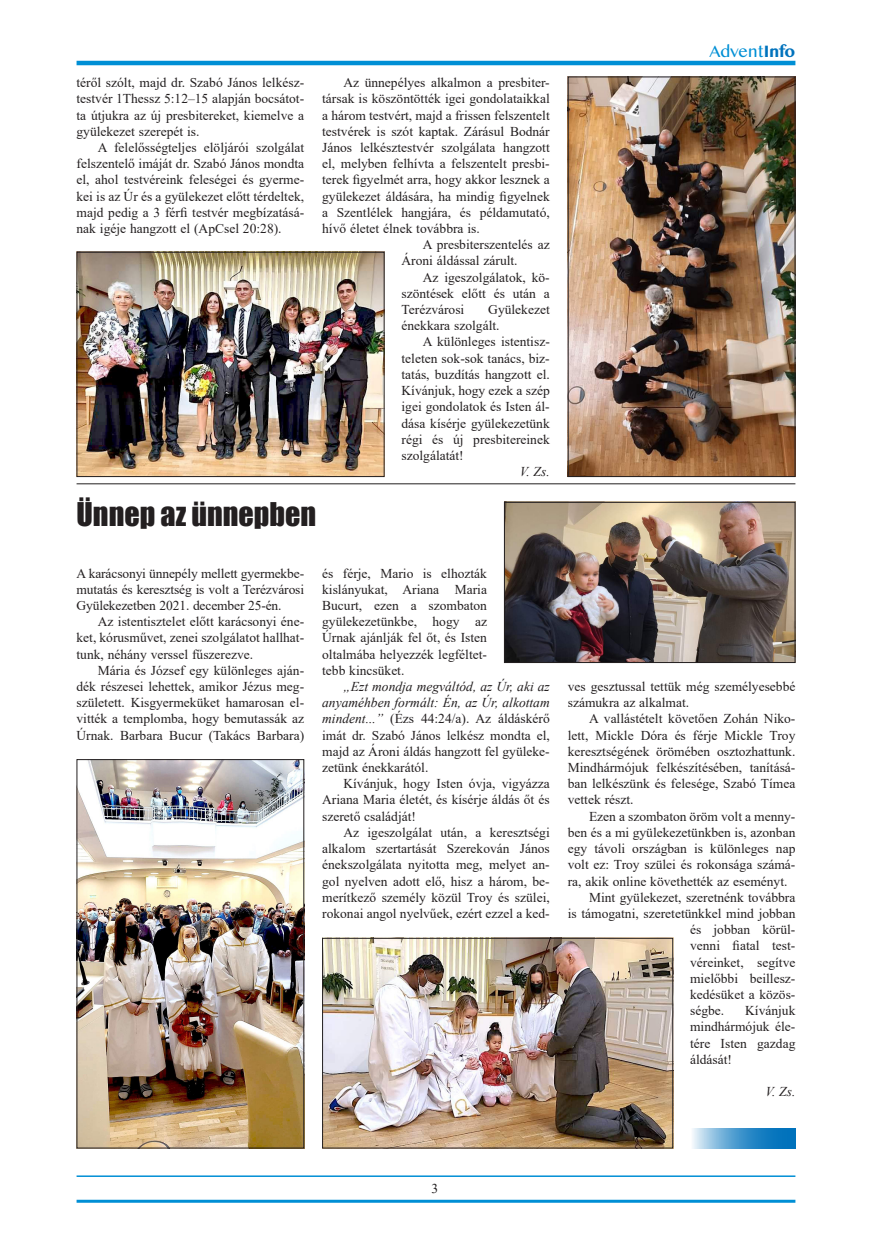
<style>
.page{position:relative;width:872px;height:1242px;background:#fff}
.page>*{position:absolute;margin:0;border:0;box-sizing:border-box;transform-origin:0 0}
.t1{font:30px "Impact";color:#231f20}
.t2{font:15px "Bangla MN";letter-spacing:-.03em;color:#008fd5}
.t3{font:13.5px/16.2px "Times New Roman";color:#231f20;text-align:justify}
.t4{font:italic 13.5px "Times New Roman";color:#231f20}
.s1{font-style:italic}
.s2{font-weight:700;color:#0072bc}
</style>
<div class="page">
<hr style="left:77px;top:61px;width:718px;height:4px;background:#008fd5">
<hr style="left:77px;top:1175px;width:718px;height:2px;background:#008fd5">
<hr style="left:77px;top:1199px;width:718px;height:3px;background:#008fd5">
<img style="left:570px;top:79px;width:223px;height:396px">
<div style="left:568px;top:77px;width:227px;height:400px;border:1px solid #231f20"></div>
<img style="left:79px;top:254px;width:303px;height:221px">
<div style="left:77px;top:252px;width:307px;height:225px;border:1px solid #231f20"></div>
<hr style="left:77px;top:483px;width:718px;height:1px;background:#231f20">
<img style="left:506px;top:504px;width:287px;height:157px">
<div style="left:504px;top:502px;width:291px;height:161px;border:1px solid #231f20"></div>
<img style="left:79px;top:761px;width:223px;height:385px">
<div style="left:77px;top:759px;width:227px;height:389px;border:1px solid #231f20"></div>
<img style="left:324px;top:940px;width:347px;height:206px">
<div style="left:322px;top:938px;width:351px;height:210px;border:1px solid #231f20"></div>
<svg style="left:692px;top:1128px;width:103px;height:20px;background:#4e9dd0"></svg>
<p class="t3" style="left:77px;top:74px;width:229px">téről szólt, majd dr. Szabó János lelkész&shy;testvér 1Thessz 5:12–15 alapján bocsátot&shy;ta útjukra az új presbitereket, kiemelve a gyülekezet szerepét is.</p>
<p class="t3" style="left:77px;top:139px;width:229px;text-indent:21px">A felelősségteljes elöljárói szolgálat felszentelő imáját dr. Szabó János mondta el, ahol testvéreink feleségei és gyerme&shy;kei is az Úr és a gyülekezet előtt térdeltek, majd pedig a 3 férfi testvér megbízatásá&shy;nak igéje hangzott el (ApCsel 20:28).</p>
<p class="t3" style="left:343px;top:74px;width:208px">Az ünnepélyes alkalmon a presbiter-</p>
<p class="t3" style="left:322px;top:90px;width:229px">társak is köszöntötték igei gondolataikkal</p>
<p class="t3" style="left:322px;top:107px;width:229px">a három testvért, majd a frissen felszentelt</p>
<p class="t3" style="left:322px;top:123px;width:229px">testvérek is szót kaptak. Zárásul Bodnár</p>
<p class="t3" style="left:322px;top:139px;width:229px">János lelkésztestvér szolgálata hangzott</p>
<p class="t3" style="left:322px;top:155px;width:229px">el, melyben felhívta a felszentelt presbi-</p>
<p class="t3" style="left:322px;top:171px;width:229px">terek figyelmét arra, hogy akkor lesznek a</p>
<p class="t3" style="left:322px;top:188px;width:229px">gyülekezet áldására, ha mindig figyelnek</p>
<p class="t3" style="left:322px;top:204px;width:229px">a Szentlélek hangjára, és példamutató,</p>
<p class="t3" style="left:322px;top:220px;width:159px">hívő életet élnek továbbra is.</p>
<p class="t3" style="left:423px;top:236px;width:128px">A presbiterszentelés az</p>
<p class="t3" style="left:401px;top:252px;width:118px">Ároni áldással zárult.</p>
<p class="t3" style="left:423px;top:269px;width:128px">Az igeszolgálatok, kö-</p>
<p class="t3" style="left:401px;top:285px;width:150px">szöntések előtt és után a</p>
<p class="t3" style="left:401px;top:301px;width:64px">Terézvárosi</p>
<p class="t3" style="left:401px;top:301px;width:150px;text-indent:87px">Gyülekezet énekkara szolgált.</p>
<p class="t3" style="left:401px;top:333px;width:150px;text-indent:21px">A különleges istentisz&shy;teleten sok-sok tanács, biz&shy;tatás, buzdítás hangzott el.<br>Kívánjuk, hogy ezek a szép igei gondolatok és Isten ál&shy;dása kísérje gyülekezetünk régi és új presbitereinek szolgálatát!</p>
<p class="t4" style="left:520px;top:462px;width:31px">V. Zs.</p>
<h1 class="t1" style="left:77px;top:490px;width:241px">Ünnep az ünnepben</h1>
<p class="t3" style="left:77px;top:564px;width:229px">A karácsonyi ünnepély mellett gyermekbe&shy;mutatás és keresztség is volt a Terézvárosi Gyülekezetben 2021. december 25-én.</p>
<p class="t3" style="left:77px;top:613px;width:229px;text-indent:21px">Az istentisztelet előtt karácsonyi éne&shy;ket, kórusművet, zenei szolgálatot hallhat&shy;tunk, néhány verssel fűszerezve.</p>
<p class="t3" style="left:77px;top:662px;width:229px;text-indent:21px">Mária és József egy különleges aján&shy;dék részesei lehettek, amikor Jézus meg&shy;született. Kisgyermeküket hamarosan el&shy;vitték a templomba, hogy bemutassák az Úrnak. Barbara Bucur (Takács Barbara)</p>
<p class="t3" style="left:322px;top:564px;width:166px">és férje, Mario is elhozták kislányukat, Ariana Maria Bucurt, ezen a szombaton gyülekezetünkbe, hogy az Úrnak ajánlják fel őt, és Isten oltalmába helyezzék legféltet&shy;tebb kincsüket.</p>
<p class="t3" style="left:322px;top:678px;width:229px;text-indent:21px"><span class="s1">„Ezt mondja megváltód, az Úr, aki az anyaméhben formált: Én, az Úr, alkottam mindent...”</span> (Ézs 44:24/a). Az áldáskérő imát dr. Szabó János lelkész mondta el, majd az Ároni áldás hangzott fel gyüleke&shy;zetünk énekkarától.</p>
<p class="t3" style="left:322px;top:775px;width:229px;text-indent:21px">Kívánjuk, hogy Isten óvja, vigyázza Ariana Maria életét, és kísérje áldás őt és szerető családját!</p>
<p class="t3" style="left:322px;top:824px;width:229px;text-indent:21px">Az igeszolgálat után, a keresztségi alkalom szertartását Szerekován János énekszolgálata nyitotta meg, melyet an&shy;gol nyelven adott elő, hisz a három, be&shy;merítkező személy közül Troy és szülei, rokonai angol nyelvűek, ezért ezzel a ked-</p>
<p class="t2" style="left:709px;top:41px;width:87px">Advent<span class="s2">Info</span></p>
<p class="t3" style="left:568px;top:678px;width:229px">ves gesztussal tettük még személyesebbé számukra az alkalmat.</p>
<p class="t3" style="left:568px;top:710px;width:229px;text-indent:21px">A vallástételt követően Zohán Niko&shy;lett, Mickle Dóra és férje Mickle Troy keresztségének örömében osztozhattunk.<br>Mindhármójuk felkészítésében, tanításá&shy;ban lelkészünk és felesége, Szabó Tímea vettek részt.</p>
<p class="t3" style="left:589px;top:807px;width:208px">Ezen a szombaton öröm volt a menny-</p>
<p class="t3" style="left:568px;top:824px;width:229px">ben és a mi gyülekezetünkben is, azonban</p>
<p class="t3" style="left:568px;top:840px;width:229px">egy távoli országban is különleges nap</p>
<p class="t3" style="left:568px;top:856px;width:229px">volt ez: Troy szülei és rokonsága számá-</p>
<p class="t3" style="left:568px;top:872px;width:221px">ra, akik online követhették az eseményt.</p>
<p class="t3" style="left:589px;top:888px;width:208px">Mint gyülekezet, szeretnénk továbbra</p>
<p class="t3" style="left:568px;top:905px;width:229px">is támogatni, szeretetünkkel mind jobban</p>
<p class="t3" style="left:690px;top:921px;width:107px">és jobban körül-</p>
<p class="t3" style="left:690px;top:937px;width:107px">venni fiatal test-</p>
<p class="t3" style="left:690px;top:953px;width:107px">véreinket, segítve</p>
<p class="t3" style="left:690px;top:969px;width:107px">mielőbbi beillesz-</p>
<p class="t3" style="left:690px;top:986px;width:107px">kedésüket a közös-</p>
<p class="t3" style="left:690px;top:1002px;width:36px">ségbe.</p>
<p class="t3" style="left:690px;top:1002px;width:107px;text-indent:55px">Kívánjuk mindhármójuk éle&shy;tére Isten gazdag áldását!</p>
<p class="t4" style="left:765px;top:1082px;width:31px">V. Zs.</p>
<p class="t3" style="left:431px;top:1180px;width:8px">3</p>
</div>
